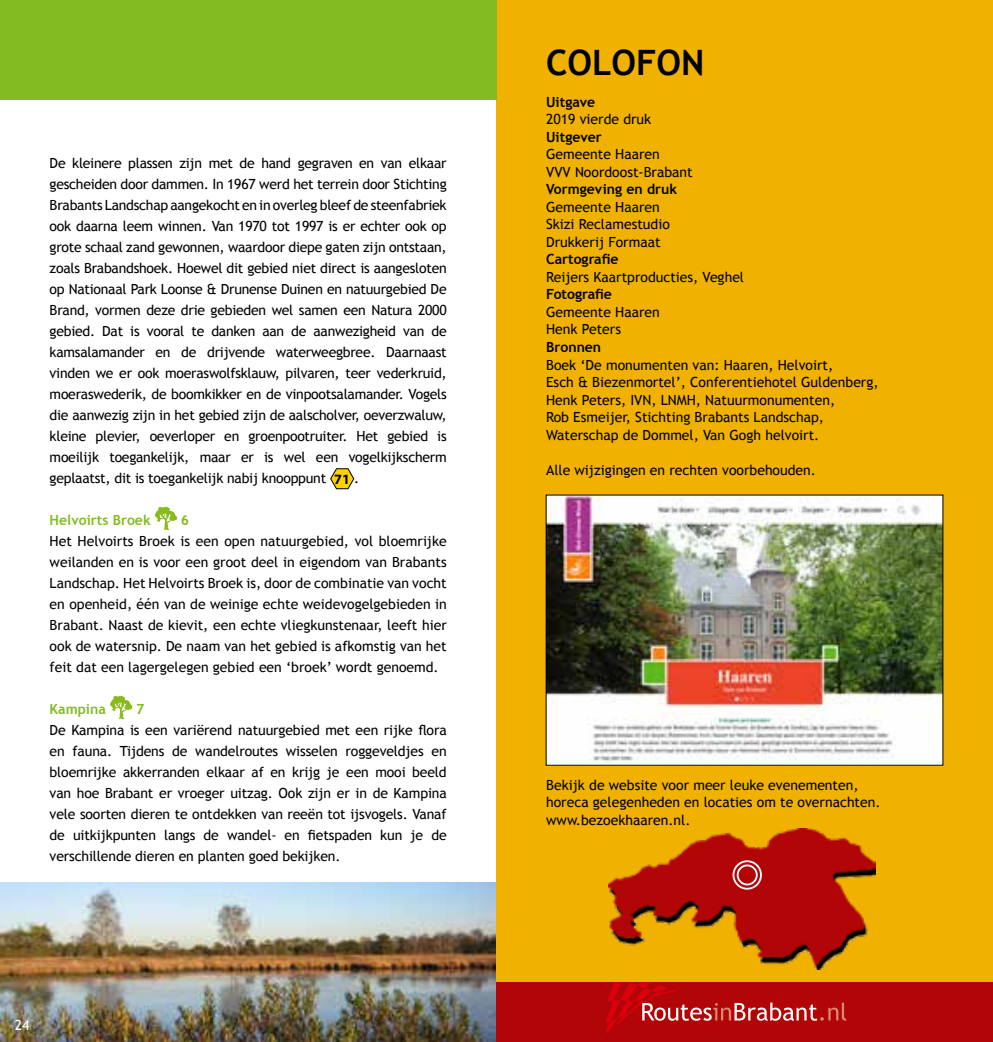
<style>
.page{position:relative;width:993px;height:1042px;background:#fff}
.page>*{position:absolute;margin:0;border:0;box-sizing:border-box;transform-origin:0 0}
.t1{font:700 35px "Trebuchet MS";color:#000}
.t2{font:14px/21px "Trebuchet MS";color:#000}
.t3{font:700 14px "Trebuchet MS";color:#000}
.t4{font:700 14px "Trebuchet MS";color:#82bb22}
.t5{font:14px "Trebuchet MS";color:#fff}
.s1{font-family:"Myriad Pro";font-weight:700;font-size:14.35px}
</style>
<div class="page">
<img style="left:0;top:882px;width:496px;height:160px">
<div style="left:496px;top:0;width:496px;height:1042px;background:#f1b101"></div>
<div style="left:496px;top:982px;width:496px;height:60px;background:#b10508"></div>
<svg style="left:606px;top:982px;width:241px;height:52px"></svg>
<svg style="left:330px;top:468px;width:25px;height:22px"></svg>
<svg style="left:155px;top:507px;width:22px;height:23px"></svg>
<svg style="left:110px;top:696px;width:22px;height:23px"></svg>
<div style="left:0;top:0;width:496px;height:99px;background:#82bb22"></div>
<img style="left:608px;top:828px;width:267px;height:141px">
<div style="left:732px;top:860px;width:29px;height:29px;border:2px solid #fff;border-radius:50%"></div>
<div style="left:736px;top:864px;width:21px;height:21px;border:2px solid #fff;border-radius:50%"></div>
<img style="left:547px;top:497px;width:394px;height:266px">
<p class="t2" style="left:50px;top:153px;width:398px;text-align:justify">De kleinere plassen zijn met de hand gegraven en van elkaar gescheiden door dammen. In 1967 werd het terrein door Stichting Brabants Landschap aangekocht en in overleg bleef de steenfabriek ook daarna leem winnen. Van 1970 tot 1997 is er echter ook op grote schaal zand gewonnen, waardoor diepe gaten zijn ontstaan, zoals Brabandshoek. Hoewel dit gebied niet direct is aangesloten op Nationaal Park Loonse &amp; Drunense Duinen en natuurgebied De Brand, vormen deze drie gebieden wel samen een Natura 2000 gebied. Dat is vooral te danken aan de aanwezigheid van de kamsalamander en de drijvende waterweegbree. Daarnaast vinden we er ook moeraswolfsklauw, pilvaren, teer vederkruid, moeraswederik, de boomkikker en de vinpootsalamander. Vogels die aanwezig zijn in het gebied zijn de aalscholver, oeverzwaluw, kleine plevier, oeverloper en groenpootruiter. Het gebied is moeilijk toegankelijk, maar er is wel een vogelkijkscherm geplaatst, dit is toegankelijk nabij knooppunt <span class="s1">71</span> .</p>
<p class="t4" style="left:50px;top:511px;width:102px">Helvoirts Broek</p>
<p class="t4" style="left:181px;top:511px;width:10px">6</p>
<p class="t2" style="left:50px;top:531px;width:398px;text-align:justify">Het Helvoirts Broek is een open natuurgebied, vol bloemrijke weilanden en is voor een groot deel in eigendom van Brabants Landschap. Het Helvoirts Broek is, door de combinatie van vocht en openheid, één van de weinige echte weidevogelgebieden in Brabant. Naast de kievit, een echte vliegkunstenaar, leeft hier ook de watersnip. De naam van het gebied is afkomstig van het feit dat een lagergelegen gebied een ‘broek’ wordt genoemd.</p>
<p class="t4" style="left:50px;top:700px;width:58px">Kampina</p>
<p class="t4" style="left:136px;top:700px;width:10px">7</p>
<p class="t2" style="left:50px;top:720px;width:398px;text-align:justify">De Kampina is een variërend natuurgebied met een rijke flora en fauna. Tijdens de wandelroutes wisselen roggeveldjes en bloemrijke akkerranden elkaar af en krijg je een mooi beeld van hoe Brabant er vroeger uitzag. Ook zijn er in de Kampina vele soorten dieren te ontdekken van reeën tot ijsvogels. Vanaf de uitkijkpunten langs de wandel- en fietspaden kun je de verschillende dieren en planten goed bekijken.</p>
<p class="t5" style="left:15px;top:1016px;width:16px">24</p>
<h1 class="t1" style="left:546px;top:41px;width:160px">COLOFON</h1>
<p class="t3" style="left:546px;top:93px;width:51px">Uitgave</p>
<p class="t2" style="left:546px;top:109px;width:107px">2019 vierde druk</p>
<p class="t3" style="left:546px;top:128px;width:57px">Uitgever</p>
<p class="t2" style="left:546px;top:146px;width:148px;line-height:17.5px">Gemeente Haaren<br>VVV Noordoost-Brabant</p>
<p class="t3" style="left:546px;top:181px;width:132px">Vormgeving en druk</p>
<p class="t2" style="left:546px;top:198px;width:125px;line-height:17.5px">Gemeente Haaren<br>Skizi Reclamestudio<br>Drukkerij Formaat</p>
<p class="t3" style="left:546px;top:251px;width:74px">Cartografie</p>
<p class="t2" style="left:546px;top:267px;width:199px">Reijers Kaartproducties, Veghel</p>
<p class="t3" style="left:546px;top:286px;width:67px">Fotografie</p>
<p class="t2" style="left:546px;top:303px;width:115px;line-height:17.5px">Gemeente Haaren<br>Henk Peters</p>
<p class="t3" style="left:546px;top:338px;width:57px">Bronnen</p>
<p class="t2" style="left:546px;top:356px;width:334px;line-height:17.5px">Boek ‘De monumenten van: Haaren, Helvoirt,<br>Esch &amp; Biezenmortel’, Conferentiehotel Guldenberg, Henk Peters, IVN, LNMH, Natuurmonumenten,<br>Rob Esmeijer, Stichting Brabants Landschap, Waterschap de Dommel, Van Gogh helvoirt.</p>
<p class="t2" style="left:546px;top:459px;width:271px">Alle wijzigingen en rechten voorbehouden.</p>
<p class="t2" style="left:546px;top:776px;width:336px;line-height:17.5px">Bekijk de website voor meer leuke evenementen, horeca gelegenheden en locaties om te overnachten. www.bezoekhaaren.nl.</p>
</div>
